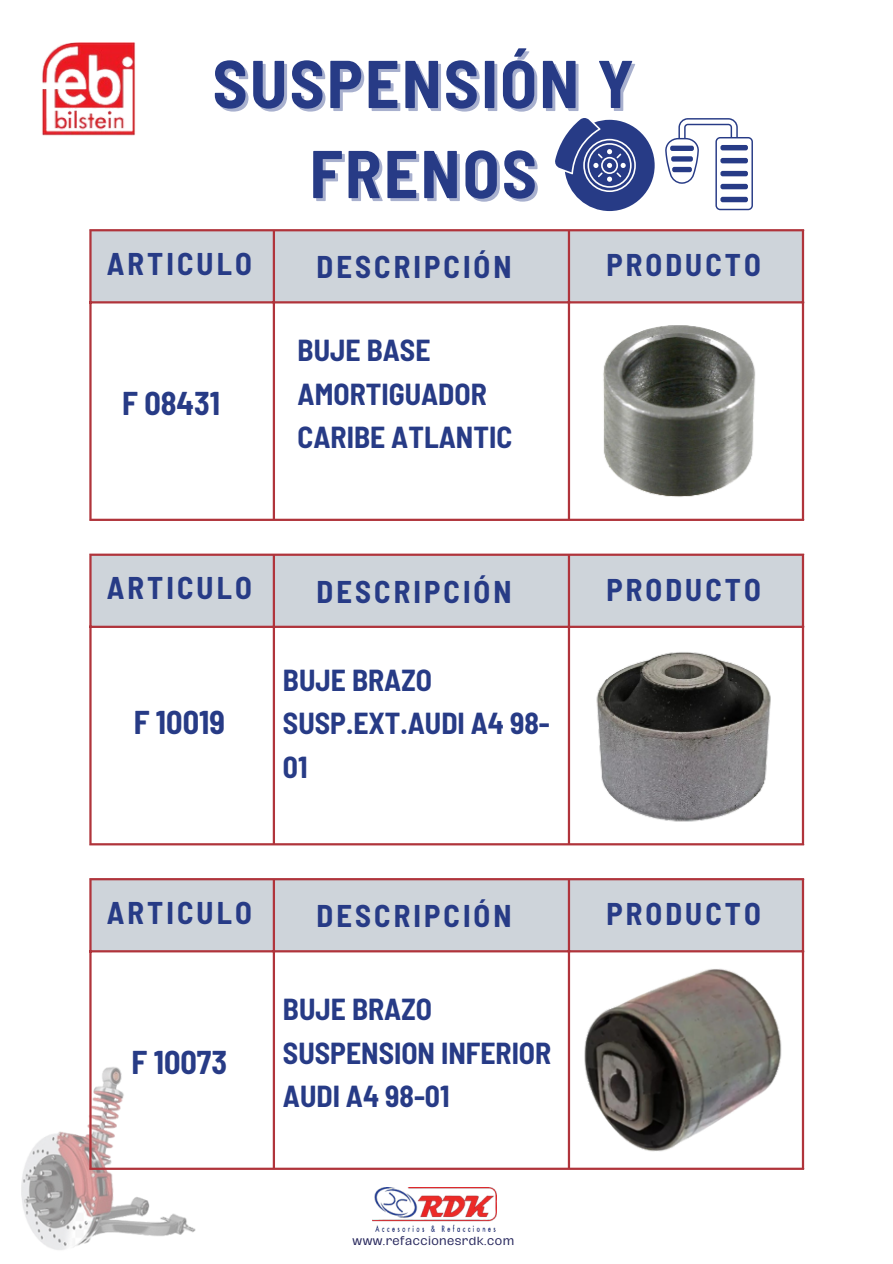
<style>
.page{position:relative;width:893px;height:1264px;background:#fff}
.page>*{position:absolute;margin:0;border:0;box-sizing:border-box;transform-origin:0 0}
.t1{font:700 semi-condensed 67.35px "Barlow";letter-spacing:.035em;color:#273b86}
.t2{font:700 semi-condensed 32.25px "Barlow";color:#273b86}
.t3{font:700 semi-condensed 30.75px "Barlow";letter-spacing:.1em;color:#273b86}
.t4{font:700 semi-condensed 29.7px/43.5px "Barlow";color:#273b86}
.t5{font:10.8px "Hagrid Text";letter-spacing:.04em;color:#29295e}
</style>
<div class="page">
<div style="left:92px;top:231px;width:709px;height:70px;background:#ced4da"></div>
<hr style="left:89px;top:231px;width:3px;height:287px;background:#b0343b">
<hr style="left:273px;top:231px;width:2px;height:287px;background:#b0343b">
<hr style="left:567px;top:231px;width:3px;height:287px;background:#b0343b">
<hr style="left:801px;top:231px;width:3px;height:287px;background:#b0343b">
<hr style="left:89px;top:229px;width:715px;height:2px;background:#b0343b">
<hr style="left:89px;top:301px;width:715px;height:2px;background:#b0343b">
<hr style="left:89px;top:518px;width:715px;height:3px;background:#b0343b">
<img style="left:42px;top:42px;width:94px;height:94px">
<img style="left:372px;top:1187px;width:124px;height:44px">
<div style="left:92px;top:556px;width:709px;height:69px;background:#ced4da"></div>
<hr style="left:89px;top:556px;width:3px;height:287px;background:#b0343b">
<hr style="left:273px;top:556px;width:2px;height:287px;background:#b0343b">
<hr style="left:567px;top:556px;width:3px;height:287px;background:#b0343b">
<hr style="left:801px;top:556px;width:3px;height:287px;background:#b0343b">
<hr style="left:89px;top:553px;width:715px;height:3px;background:#b0343b">
<hr style="left:89px;top:625px;width:715px;height:3px;background:#b0343b">
<hr style="left:89px;top:843px;width:715px;height:2px;background:#b0343b">
<img style="left:21px;top:1067px;width:180px;height:183px">
<div style="left:92px;top:880px;width:709px;height:70px;background:#ced4da"></div>
<hr style="left:89px;top:880px;width:3px;height:287px;background:#b0343b">
<hr style="left:273px;top:880px;width:2px;height:287px;background:#b0343b">
<hr style="left:567px;top:880px;width:3px;height:287px;background:#b0343b">
<hr style="left:801px;top:880px;width:3px;height:287px;background:#b0343b">
<hr style="left:89px;top:878px;width:715px;height:2px;background:#b0343b">
<hr style="left:89px;top:950px;width:715px;height:2px;background:#b0343b">
<hr style="left:89px;top:1167px;width:715px;height:2px;background:#b0343b">
<img style="left:603px;top:325px;width:153px;height:172px">
<img style="left:596px;top:652px;width:175px;height:170px">
<img style="left:584px;top:969px;width:198px;height:183px">
<svg style="left:555px;top:118px;width:99px;height:93px"></svg>
<svg style="left:665px;top:118px;width:87px;height:92px"></svg>
<div style="left:720px;top:145px;width:27px;height:5px;background:#273b86;border-radius:2px"></div>
<div style="left:720px;top:158px;width:27px;height:5px;background:#273b86;border-radius:2px"></div>
<div style="left:720px;top:171px;width:27px;height:5px;background:#273b86;border-radius:2px"></div>
<div style="left:720px;top:184px;width:27px;height:5px;background:#273b86;border-radius:2px"></div>
<div style="left:720px;top:197px;width:27px;height:5px;background:#273b86;border-radius:2px"></div>
<p class="t1" style="left:212px;top:41px;width:423px">SUSPENSIÓN Y</p>
<h2 class="t3" style="left:107px;top:244px;width:147px">ARTICULO</h2>
<h2 class="t2" style="left:122px;top:383px;width:99px">F 08431</h2>
<p class="t1" style="left:309px;top:131px;width:229px">FRENOS</p>
<h2 class="t3" style="left:316px;top:247px;width:196px">DESCRIPCIÓN</h2>
<h2 class="t3" style="left:606px;top:245px;width:156px">PRODUCTO</h2>
<h2 class="t4" style="left:297px;top:327px;width:216px">BUJE BASE<br>AMORTIGUADOR<br>CARIBE ATLANTIC</h2>
<h2 class="t3" style="left:107px;top:568px;width:147px">ARTICULO</h2>
<h2 class="t2" style="left:134px;top:701px;width:93px">F 10019</h2>
<h2 class="t3" style="left:316px;top:572px;width:196px">DESCRIPCIÓN</h2>
<h2 class="t3" style="left:606px;top:570px;width:156px">PRODUCTO</h2>
<h2 class="t4" style="left:283px;top:657px;width:268px">BUJE BRAZO<br>SUSP.EXT.AUDI A4 98-<br>01</h2>
<h2 class="t3" style="left:107px;top:893px;width:147px">ARTICULO</h2>
<p class="t2" style="left:131px;top:1041px;width:97px">F 10073</p>
<h2 class="t3" style="left:316px;top:896px;width:196px">DESCRIPCIÓN</h2>
<h2 class="t3" style="left:606px;top:894px;width:156px">PRODUCTO</h2>
<h2 class="t4" style="left:283px;top:986px;width:270px">BUJE BRAZO<br>SUSPENSION INFERIOR<br>AUDI A4 98-01</h2>
<p class="t5" style="left:352px;top:1235px;width:163px">www.refaccionesrdk.com</p>
</div>
